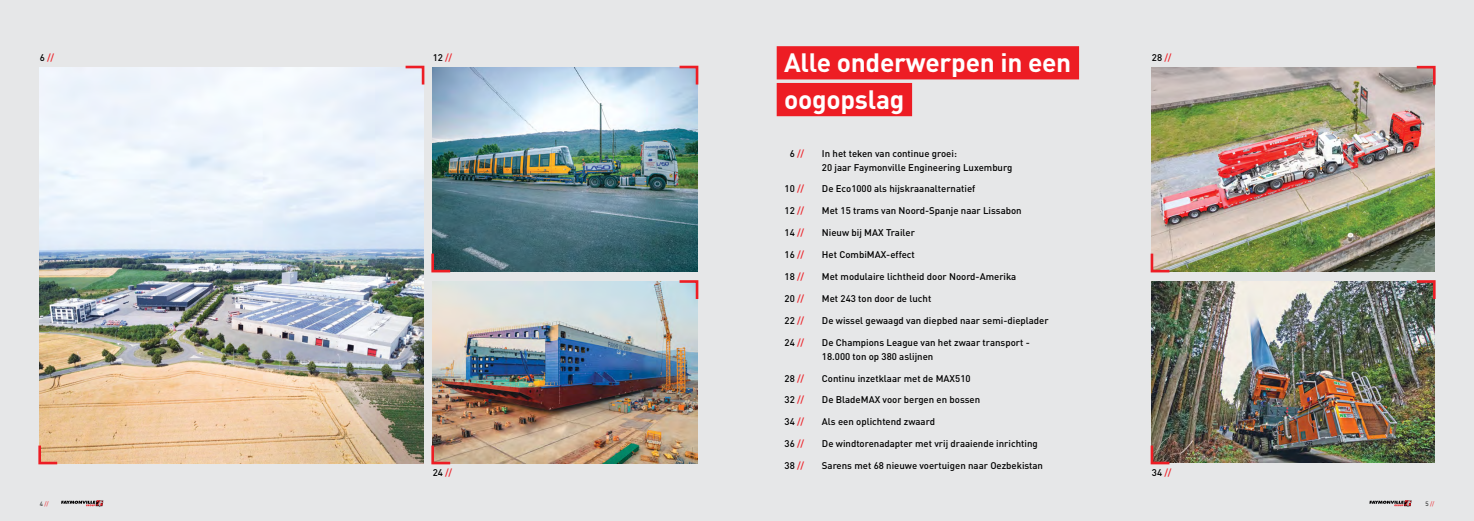
<style>
.page{position:relative;width:1474px;height:521px;background:#fff}
.page>*{position:absolute;margin:0;border:0;box-sizing:border-box;transform-origin:0 0}
.t1{font:700 26.25px/36.8px "DIN Pro";letter-spacing:-.01em;color:#fff}
.t2{font:500 9.62px/14px "DIN Pro";color:#000}
.t3{font:500 9.62px "DIN Pro";color:#ed1d24}
.t4{font:6.12px "DIN Pro";color:#ed1d24}
.s1{color:#000}
.s2{color:#ed1d24}
</style>
<div class="page">
<div style="left:0;top:0;width:1473px;height:521px;background:#e6e7e8"></div>
<img style="left:432px;top:281px;width:265px;height:182px">
<img style="left:432px;top:67px;width:265px;height:204px">
<img style="left:40px;top:67px;width:383px;height:396px">
<img style="left:1151px;top:67px;width:283px;height:204px">
<img style="left:1151px;top:281px;width:283px;height:182px">
<svg style="left:1150px;top:251px;width:22px;height:22px"></svg>
<svg style="left:1150px;top:443px;width:22px;height:22px"></svg>
<svg style="left:1413px;top:65px;width:23px;height:22px"></svg>
<svg style="left:1413px;top:280px;width:23px;height:22px"></svg>
<svg style="left:38px;top:443px;width:22px;height:22px"></svg>
<svg style="left:431px;top:251px;width:22px;height:22px"></svg>
<svg style="left:431px;top:443px;width:22px;height:22px"></svg>
<svg style="left:403px;top:65px;width:22px;height:22px"></svg>
<svg style="left:677px;top:65px;width:22px;height:22px"></svg>
<svg style="left:677px;top:280px;width:22px;height:22px"></svg>
<div style="left:776px;top:46px;width:303px;height:33px;background:#ed1d24"></div>
<div style="left:776px;top:83px;width:136px;height:33px;background:#ed1d24"></div>
<svg style="left:61px;top:500px;width:42px;height:7px"></svg>
<svg style="left:1369px;top:500px;width:42px;height:7px"></svg>
<h1 class="t1" style="left:784px;top:41px;width:289px">Alle onderwerpen in een oogopslag</h1>
<p class="t2" style="left:822px;top:145px;width:192px">In het teken van continue groei:<br>20 jaar Faymonville Engineering Luxemburg</p>
<p class="t2" style="left:822px;top:181px;width:155px">De Eco1000 als hijskraanalternatief</p>
<p class="t2" style="left:822px;top:203px;width:201px">Met 15 trams van Noord-Spanje naar Lissabon</p>
<p class="t2" style="left:822px;top:225px;width:94px">Nieuw bij MAX Trailer</p>
<p class="t2" style="left:822px;top:247px;width:94px">Het CombiMAX-effect</p>
<p class="t2" style="left:822px;top:268px;width:196px">Met modulaire lichtheid door Noord-Amerika</p>
<p class="t2" style="left:822px;top:290px;width:111px">Met 243 ton door de lucht</p>
<p class="t2" style="left:822px;top:312px;width:228px">De wissel gewaagd van diepbed naar semi-dieplader</p>
<p class="t2" style="left:822px;top:334px;width:209px">De Champions League van het zwaar transport -<br>18.000 ton op 380 aslijnen</p>
<p class="t2" style="left:822px;top:370px;width:150px">Continu inzetklaar met de MAX510</p>
<p class="t2" style="left:822px;top:392px;width:160px">De BladeMAX voor bergen en bossen</p>
<p class="t2" style="left:822px;top:414px;width:115px">Als een oplichtend zwaard</p>
<p class="t2" style="left:822px;top:436px;width:217px">De windtorenadapter met vrij draaiende inrichting</p>
<p class="t2" style="left:822px;top:457px;width:223px">Sarens met 68 nieuwe voertuigen naar Oezbekistan</p>
<p class="t3" style="left:40px;top:50px;width:16px"><span class="s1">6</span> //</p>
<p class="t2" style="left:433px;top:50px;width:21px">12 <span class="s2">//</span></p>
<p class="t2" style="left:1151px;top:50px;width:21px">28 <span class="s2">//</span></p>
<p class="t3" style="left:789px;top:145px;width:16px"><span class="s1">6</span> //</p>
<p class="t2" style="left:784px;top:181px;width:21px">10 <span class="s2">//</span></p>
<p class="t2" style="left:784px;top:203px;width:21px">12 <span class="s2">//</span></p>
<p class="t2" style="left:784px;top:225px;width:21px">14 <span class="s2">//</span></p>
<p class="t2" style="left:784px;top:247px;width:21px">16 <span class="s2">//</span></p>
<p class="t2" style="left:784px;top:268px;width:21px">18 <span class="s2">//</span></p>
<p class="t2" style="left:784px;top:290px;width:21px">20 <span class="s2">//</span></p>
<p class="t2" style="left:784px;top:312px;width:21px">22 <span class="s2">//</span></p>
<p class="t2" style="left:784px;top:334px;width:21px">24 <span class="s2">//</span></p>
<p class="t2" style="left:784px;top:370px;width:21px">28 <span class="s2">//</span></p>
<p class="t2" style="left:784px;top:392px;width:21px">32 <span class="s2">//</span></p>
<p class="t2" style="left:784px;top:414px;width:21px">34 <span class="s2">//</span></p>
<p class="t2" style="left:784px;top:436px;width:21px">36 <span class="s2">//</span></p>
<p class="t2" style="left:784px;top:457px;width:21px">38 <span class="s2">//</span></p>
<p class="t2" style="left:433px;top:464px;width:21px">24 <span class="s2">//</span></p>
<p class="t2" style="left:1151px;top:464px;width:21px">34 <span class="s2">//</span></p>
<p class="t4" style="left:40px;top:499px;width:10px"><span class="s1">4</span> //</p>
<p class="t4" style="left:1425px;top:499px;width:10px"><span class="s1">5</span> //</p>
</div>
